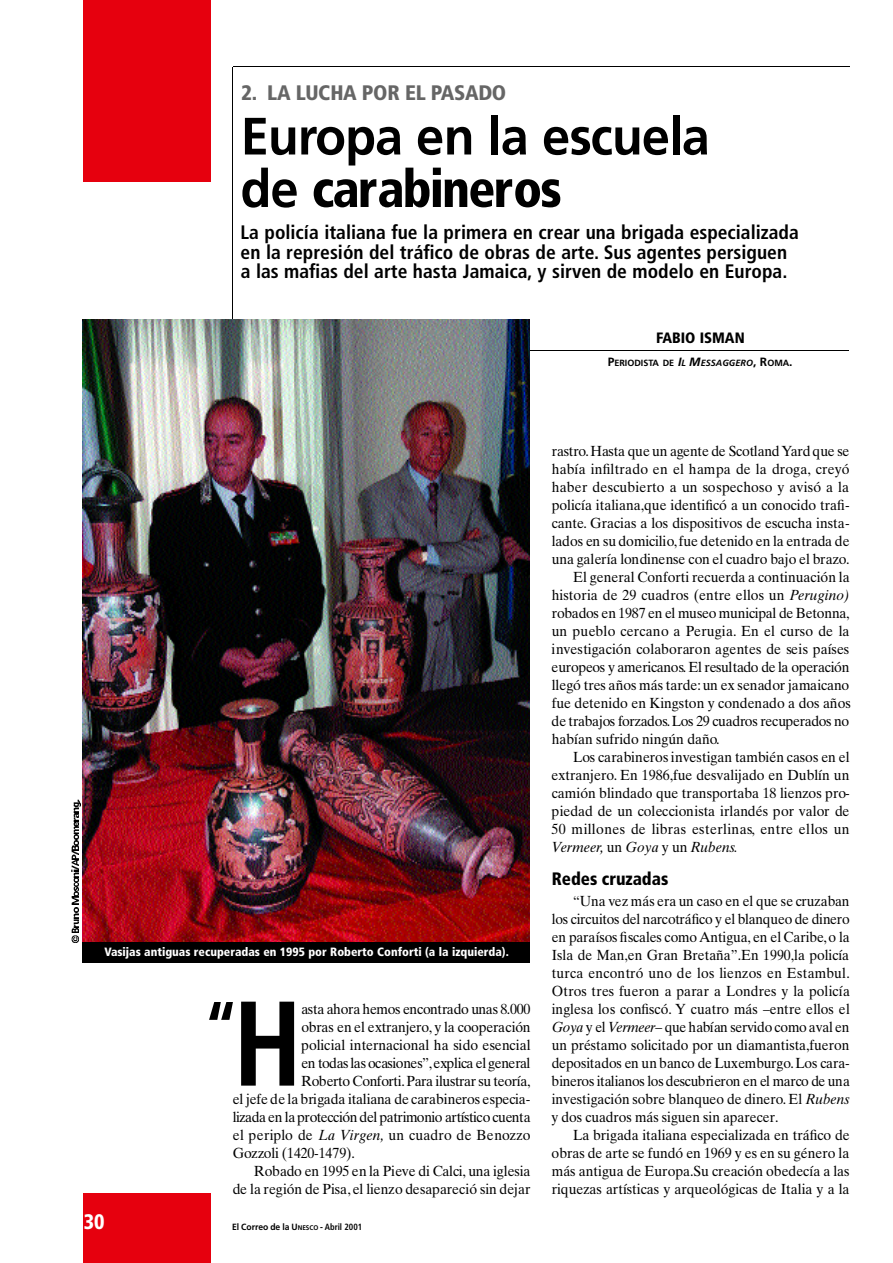
<style>
.page{position:relative;width:893px;height:1263px;background:#fff}
.page>*{position:absolute;margin:0;border:0;box-sizing:border-box;transform-origin:0 0}
.t1{font:700 condensed 120.3px "Frutiger";color:#000;scale:.95 1}
.t2{font:700 condensed 72px "Frutiger";color:#000;scale:.95 1}
.t3{font:700 52.5px/52.5px "Frutiger";letter-spacing:-.02em;color:#000;scale:.96 1}
.t4{font:900 condensed 21px "Frutiger";letter-spacing:-.02em;color:#666}
.t5{font:900 condensed 21px "Frutiger";color:#fff;scale:.95 1}
.t6{font:700 condensed 19.5px/19.5px "Frutiger";color:#000}
.t7{font:900 condensed 18px "Frutiger";color:#000;scale:.95 1}
.t8{font:900 condensed 15px "Frutiger";color:#000}
.t9{font:14.7px/18px "Times Ten";color:#000;text-align:justify;scale:.95 1}
.t10{font:14.7px/18px "Times Ten";color:#000;text-align:justify;scale:.94 1}
.t11{font:14.7px "Times Ten";letter-spacing:-.025em;color:#000;scale:.95 1}
.t12{font:14.7px "Times Ten";letter-spacing:-.03em;color:#000;scale:.95 1}
.t13{font:14.7px "Times Ten";letter-spacing:.025em;color:#000;scale:.95 1}
.t14{font:14.7px "Times Ten";letter-spacing:.02em;color:#000;scale:.95 1}
.t15{font:14.7px "Times Ten";letter-spacing:-.035em;color:#000;scale:.95 1}
.t16{font:italic 14.7px "Times Ten";color:#000;scale:.95 1}
.t17{font:900 condensed 12px "Frutiger";color:#fff}
.t18{font:700 9px "Frutiger";color:#000}
.t19{font:700 9px "Frutiger";color:#000;scale:.95 1}
.s1{font-weight:900;font-stretch:condensed}
.s2{font-size:12px}
.s3{font-style:italic;font-size:12px}
.s4{font-style:italic}
.s5{font-size:6.75px}
.s6{font-stretch:condensed}
.s7{font-style:normal}
</style>
<div class="page">
<hr style="left:232px;top:350px;width:617px;height:1px;background:#000">
<hr style="left:232px;top:67px;width:1px;height:273px;background:#000">
<img style="left:82px;top:320px;width:448px;height:622px">
<div style="left:82px;top:942px;width:448px;height:21px;background:#000"></div>
<svg style="left:71px;top:800px;width:10px;height:143px"></svg>
<div style="left:84px;top:0;width:127px;height:182px;background:#e6000e"></div>
<div style="left:84px;top:1194px;width:127px;height:69px;background:#e6000e"></div>
<hr style="left:232px;top:66px;width:617px;height:1px;background:#000">
<h3 class="t4" style="left:241px;top:84px;width:267px">2 . LA LUCHA POR EL PA S A D O</h3>
<h3 class="t3" style="left:240px;top:114px;width:490px">E u ropa en la escuela de <span class="s1">c a ra b i n e ro s</span></h3>
<h3 class="t6" style="left:240px;top:224px;width:559px">La policía italiana fue la primera en crear una brigada especializada en la represión del tráfico de obras de arte. Sus agentes persiguen a las mafias del arte hasta Jamaica, y sirven de modelo en Europa.</h3>
<p class="t8" style="left:656px;top:332px;width:90px">FABIO ISMAN</p>
<p class="t18" style="left:607px;top:360px;width:186px"><span class="s2">P</span>ERIODISTA DE <span class="s3">I</span><span class="s4">L</span> <span class="s3">M</span><span class="s4">ESSAGGERO</span><span class="s2">, R</span>OMA<span class="s2">.</span></p>
<p class="t17" style="left:104px;top:947px;width:406px">Vasijas antiguas recuperadas en 1995 por Roberto Conforti (a la izquierda).</p>
<h1 class="t1" style="left:233px;top:995px;width:75px">H</h1>
<p class="t11" style="left:301px;top:1003px;width:242px">asta ahora hemos encontrado unas 8.000</p>
<h2 class="t2" style="left:203px;top:1002px;width:39px">“</h2>
<p class="t9" style="left:301px;top:1019px;width:242px">obras en el extranjero, y la cooperación</p>
<p class="t9" style="left:301px;top:1037px;width:243px">policial internacional ha sido esencial</p>
<p class="t15" style="left:301px;top:1057px;width:242px">en todas las ocasiones”,explica el general</p>
<p class="t12" style="left:301px;top:1075px;width:243px">Roberto Conforti.Para ilustrar su teoría,</p>
<p class="t9" style="left:233px;top:1091px;width:315px">el jefe de la brigada italiana de carabineros especia-</p>
<p class="t12" style="left:233px;top:1111px;width:315px">lizada en la protección del patrimonio artístico cuenta</p>
<p class="t13" style="left:233px;top:1129px;width:315px">el periplo de <span class="s4">L a Vi r g e n ,</span> un cuadro de Benozzo</p>
<p class="t9" style="left:233px;top:1145px;width:130px">Gozzoli (1420-1479).</p>
<p class="t9" style="left:254px;top:1163px;width:293px">Robado en 1995 en la Pieve di Calci, una iglesia</p>
<p class="t9" style="left:233px;top:1181px;width:315px">de la región de Pisa, el lienzo desapareció sin dejar</p>
<h3 class="t5" style="left:84px;top:1214px;width:23px">30</h3>
<p class="t19" style="left:232px;top:1223px;width:138px">El Correo de la U<span class="s5">NESCO</span> - <span class="s6">Abril 2001</span></p>
<p class="t11" style="left:552px;top:445px;width:315px">r a s t r o.Hasta que un agente de Scotland Yard que se</p>
<p class="t9" style="left:551px;top:461px;width:315px">había infiltrado en el hampa de la droga, c r e y ó</p>
<p class="t14" style="left:551px;top:481px;width:315px">haber descubierto a un sospechoso y avisó a la</p>
<p class="t9" style="left:551px;top:497px;width:315px">policía italiana,que identificó a un conocido trafi-</p>
<p class="t9" style="left:551px;top:515px;width:315px">cante. Gracias a los dispositivos de escucha insta-</p>
<p class="t9" style="left:551px;top:533px;width:315px">lados en su domicilio,fue detenido en la entrada de</p>
<p class="t9" style="left:551px;top:551px;width:315px">una galería londinense con el cuadro bajo el brazo.</p>
<p class="t9" style="left:573px;top:569px;width:292px">El general Conforti recuerda a continuación la</p>
<p class="t9" style="left:551px;top:587px;width:315px">historia de 29 cuadros (entre ellos un <span class="s4">Pe r u g i n o )</span></p>
<p class="t11" style="left:552px;top:607px;width:315px">robados en 1987 en el museo municipal de Betonna,</p>
<p class="t9" style="left:551px;top:623px;width:315px">un pueblo cercano a Perugia. En el curso de la</p>
<p class="t9" style="left:551px;top:641px;width:315px">investigación colaboraron agentes de seis países</p>
<p class="t11" style="left:551px;top:661px;width:315px">europeos y americanos. El resultado de la operación</p>
<p class="t9" style="left:551px;top:677px;width:314px">llegó tres años más tarde: un ex senador jamaicano</p>
<p class="t9" style="left:552px;top:695px;width:316px">fue detenido en Kingston y condenado a dos años</p>
<p class="t11" style="left:551px;top:715px;width:315px">de trabajos forzados.Los 29 cuadros recuperados no</p>
<p class="t9" style="left:552px;top:731px;width:178px">habían sufrido ningún daño.</p>
<p class="t9" style="left:573px;top:749px;width:292px">Los carabineros investigan también casos en el</p>
<p class="t9" style="left:551px;top:767px;width:315px">extranjero. En 1986,fue desvalijado en Dublín un</p>
<p class="t9" style="left:551px;top:785px;width:315px">camión blindado que transportaba 18 lienzos pro-</p>
<p class="t9" style="left:551px;top:803px;width:315px">piedad de un coleccionista irlandés por valor de</p>
<p class="t13" style="left:551px;top:823px;width:315px">5 0 millones de libras esterlinas, entre ellos un</p>
<p class="t16" style="left:551px;top:841px;width:197px">Vermeer, <span class="s7">un</span> Goya <span class="s7">y un</span> Rubens.</p>
<p class="t7" style="left:551px;top:871px;width:124px">Redes cruzadas</p>
<p class="t10" style="left:551px;top:893px;width:319px;text-indent:22px">“Una vez más era un caso en el que se cruzaban los circuitos del narcotráfico y el blanqueo de dinero en paraísos fiscales como A n t i g u a , en el Caribe, o la Isla de Man,en Gran Bretaña”.En 1990,la policía turca encontró uno de los lienzos en Estambul.<br>Otros tres fueron a parar a Londres y la policía inglesa los confis c ó . Y cuatro más –entre ellos el <span class="s4">G oya</span> y el <span class="s4">Ve r m e e r –</span> que habían servido como aval en un préstamo solicitado por un diamantista,fueron depositados en un banco de Luxemburgo. Los cara&shy;bineros italianos los descubrieron en el marco de una investigación sobre blanqueo de dinero. El <span class="s4">Rubens </span>y dos cuadros más siguen sin aparecer.</p>
<p class="t9" style="left:551px;top:1127px;width:315px;text-indent:21px">La brigada italiana especializada en tráfico de obras de arte se fundó en 1969 y es en su género la más antigua de Europa.Su creación obedecía a las riquezas artísticas y arqueológicas de Italia y a la</p>
</div>
